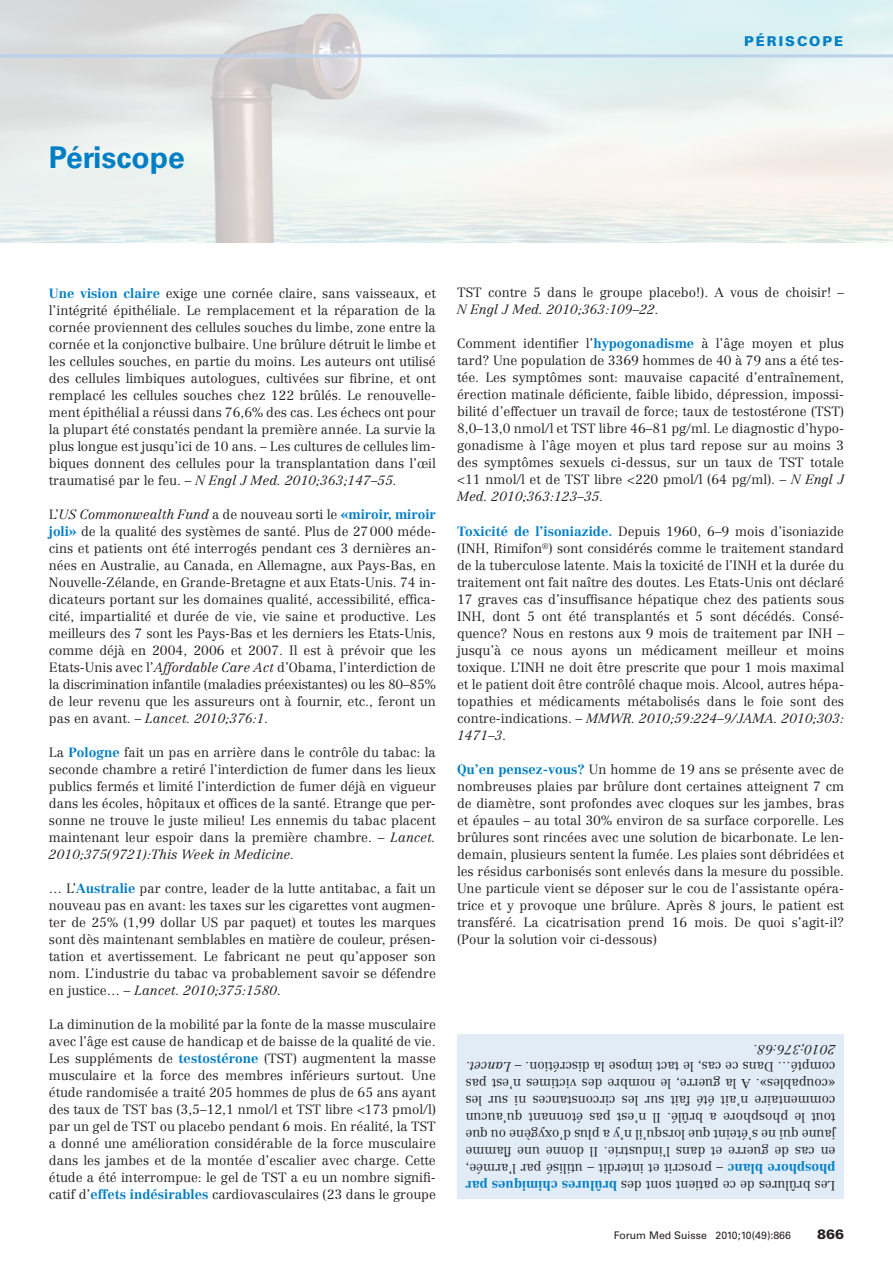
<style>
.page{position:relative;width:893px;height:1263px;background:#fff}
.page>*{position:absolute;margin:0;border:0;box-sizing:border-box;transform-origin:0 0}
.t1{font:700 30px "Univers LT Std";color:#007ec5}
.t2{font:900 13.5px "Univers LT Std";letter-spacing:.15em;color:#007ec5}
.t3{font:900 13.5px "Univers LT Std";color:#231f20}
.t4{font:300 13.2px/17px "Centennial";color:#231f20;text-align:justify}
.t5{font:10.5px "Univers LT Std";color:#231f20}
.s1{font-weight:700;color:#007ec5}
.s2{font-style:italic}
</style>
<div class="page">
<hr style="left:0;top:54px;width:893px;height:3px;background:#b9d1ec">
<div style="left:457px;top:1034px;width:387px;height:165px;background:#e1ecf7"></div>
<h1 class="t1" style="left:49px;top:140px;width:137px">Périscope</h1>
<p class="t2" style="left:744px;top:33px;width:101px">PÉRISCOPE</p>
<p class="t4" style="left:49px;top:284px;width:388px"><span class="s1">Une vision claire</span> exige une cornée claire, sans vaisseaux, et l’intégrité épithéliale. Le remplacement et la réparation de la cornée proviennent des cellules souches du limbe, zone entre la cornée et la conjonctive bulbaire. Une brûlure détruit le limbe et les cellules souches, en partie du moins. Les auteurs ont utilisé des cellules limbiques autologues, cultivées sur fibrine, et ont remplacé les cellules souches chez 122 brûlés. Le renouvelle&shy;ment épithélial a réussi dans 76,6% des cas. Les échecs ont pour la plupart été constatés pendant la première année. La survie la plus longue est jusqu’ici de 10 ans. – Les cultures de cellules lim&shy;biques donnent des cellules pour la transplantation dans l’œil traumatisé par le feu. <span class="s2">– N Engl J Med. 2010;363;147–55.</span></p>
<p class="t4" style="left:49px;top:505px;width:388px">L’<span class="s2">US Commonwealth Fund</span> a de nouveau sorti le <span class="s1">«miroir, miroir joli»</span> de la qualité des systèmes de santé. Plus de 27000 méde&shy;cins et patients ont été interrogés pendant ces 3 dernières an&shy;nées en Australie, au Canada, en Allemagne, aux Pays-Bas, en Nouvelle-Zélande, en Grande-Bretagne et aux Etats-Unis. 74 in&shy;dicateurs portant sur les domaines qualité, accessibilité, effica&shy;cité, impartialité et durée de vie, vie saine et productive. Les meilleurs des 7 sont les Pays-Bas et les derniers les Etats-Unis, comme déjà en 2004, 2006 et 2007. Il est à prévoir que les Etats-Unis avec l’<span class="s2">Affordable Care Act</span> d’Obama, l’interdiction de la discrimination infantile (maladies préexistantes) ou les 80–85% de leur revenu que les assureurs ont à fournir, etc., feront un pas en avant. <span class="s2">– Lancet. 2010;376:1.</span></p>
<p class="t4" style="left:49px;top:744px;width:388px">La <span class="s1">Pologne</span> fait un pas en arrière dans le contrôle du tabac: la seconde chambre a retiré l’interdiction de fumer dans les lieux publics fermés et limité l’interdiction de fumer déjà en vigueur dans les écoles, hôpitaux et offices de la santé. Etrange que per&shy;sonne ne trouve le juste milieu! Les ennemis du tabac placent maintenant leur espoir dans la première chambre. <span class="s2">– Lancet.<br>2010;375(9721):This Week in Medicine.</span></p>
<p class="t4" style="left:49px;top:880px;width:388px">… L’<span class="s1">Australie</span> par contre, leader de la lutte antitabac, a fait un nouveau pas en avant: les taxes sur les cigarettes vont augmen&shy;ter de 25% (1,99 dollar US par paquet) et toutes les marques sont dès maintenant semblables en matière de couleur, présen&shy;tation et avertissement. Le fabricant ne peut qu’apposer son nom. L’industrie du tabac va probablement savoir se défendre en justice… <span class="s2">– Lancet. 2010;375:1580.</span></p>
<p class="t4" style="left:49px;top:1016px;width:388px">La diminution de la mobilité par la fonte de la masse musculaire avec l’âge est cause de handicap et de baisse de la qualité de vie.<br>Les suppléments de <span class="s1">testostérone</span> (TST) augmentent la masse musculaire et la force des membres inférieurs surtout. Une étude randomisée a traité 205 hommes de plus de 65 ans ayant des taux de TST bas (3,5–12,1 nmol/l et TST libre &lt;173 pmol/l) par un gel de TST ou placebo pendant 6 mois. En réalité, la TST a donné une amélioration considérable de la force musculaire dans les jambes et de la montée d’escalier avec charge. Cette étude a été interrompue: le gel de TST a eu un nombre signifi&shy;catif d’<span class="s1">effets indésirables</span> cardiovasculaires (23 dans le groupe</p>
<p class="t4" style="left:457px;top:284px;width:388px">TST contre 5 dans le groupe placebo!). A vous de choisir! <span class="s2">–<br>N Engl J Med. 2010;363:109–22.</span></p>
<p class="t4" style="left:457px;top:335px;width:388px">Comment identifier l’<span class="s1">hypogonadisme</span> à l’âge moyen et plus tard? Une population de 3369 hommes de 40 à 79 ans a été tes&shy;tée. Les symptômes sont: mauvaise capacité d’entraînement, érection matinale déficiente, faible libido, dépression, impossi&shy;bilité d’effectuer un travail de force; taux de testostérone (TST)<br>8,0–13,0 nmol/l et TST libre 46–81 pg/ml. Le diagnostic d’hypo&shy;gonadisme à l’âge moyen et plus tard repose sur au moins 3 des symptômes sexuels ci-dessus, sur un taux de TST totale &lt;11 nmol/l et de TST libre &lt;220 pmol/l (64 pg/ml). <span class="s2">– N Engl J Med. 2010;363:123–35.</span></p>
<p class="t4" style="left:457px;top:522px;width:389px"><span class="s1">Toxicité de l’isoniazide.</span> Depuis 1960, 6–9 mois d’isoniazide (INH, Rimifon<sup>®</sup>) sont considérés comme le traitement standard de la tuberculose latente. Mais la toxicité de l’INH et la durée du traitement ont fait naître des doutes. Les Etats-Unis ont déclaré 17 graves cas d’insuffisance hépatique chez des patients sous INH, dont 5 ont été transplantés et 5 sont décédés. Consé&shy;quence? Nous en restons aux 9 mois de traitement par INH – jusqu’à ce nous ayons un médicament meilleur et moins toxique. L’INH ne doit être prescrite que pour 1 mois maximal et le patient doit être contrôlé chaque mois. Alcool, autres hépa&shy;topathies et médicaments métabolisés dans le foie sont des contre-indications. <span class="s2">– MMWR. 2010;59:224–9/JAMA. 2010;303:<br>1471–3.</span></p>
<p class="t4" style="left:457px;top:761px;width:388px"><span class="s1">Qu’en pensez-vous?</span> Un homme de 19 ans se présente avec de nombreuses plaies par brûlure dont certaines atteignent 7 cm de diamètre, sont profondes avec cloques sur les jambes, bras et épaules – au total 30% environ de sa surface corporelle. Les brûlures sont rincées avec une solution de bicarbonate. Le len&shy;demain, plusieurs sentent la fumée. Les plaies sont débridées et les résidus carbonisés sont enlevés dans la mesure du possible.<br>Une particule vient se déposer sur le cou de l’assistante opéra&shy;trice et y provoque une brûlure. Après 8 jours, le patient est transféré. La cicatrisation prend 16 mois. De quoi s’agit-il? (Pour la solution voir ci-dessous)</p>
<p class="t4" style="left:836px;top:1194px;width:371px;rotate:-180deg">Les brûlures de ce patient sont des <span class="s1">brûlures chimiques par phosphore blanc</span> – proscrit et interdit – utilisé par l’armée, en cas de guerre et dans l’industrie. Il donne une flamme jaune qui ne s’éteint que lorsqu’il n’y a plus d’oxygène ou que tout le phosphore a brûlé. Il n’est pas étonnant qu’aucun commentaire n’ait été fait sur les circonstances ni sur les «coupables». A la guerre, le nombre des victimes n’est pas compté… Dans ce cas, le tact impose la discrétion. – <span class="s2">Lancet.<br>2010;376:68</span>.</p>
<p class="t5" style="left:614px;top:1229px;width:179px">Forum Med Suisse 2010;10(49):866</p>
<p class="t3" style="left:817px;top:1225px;width:29px">866</p>
</div>
